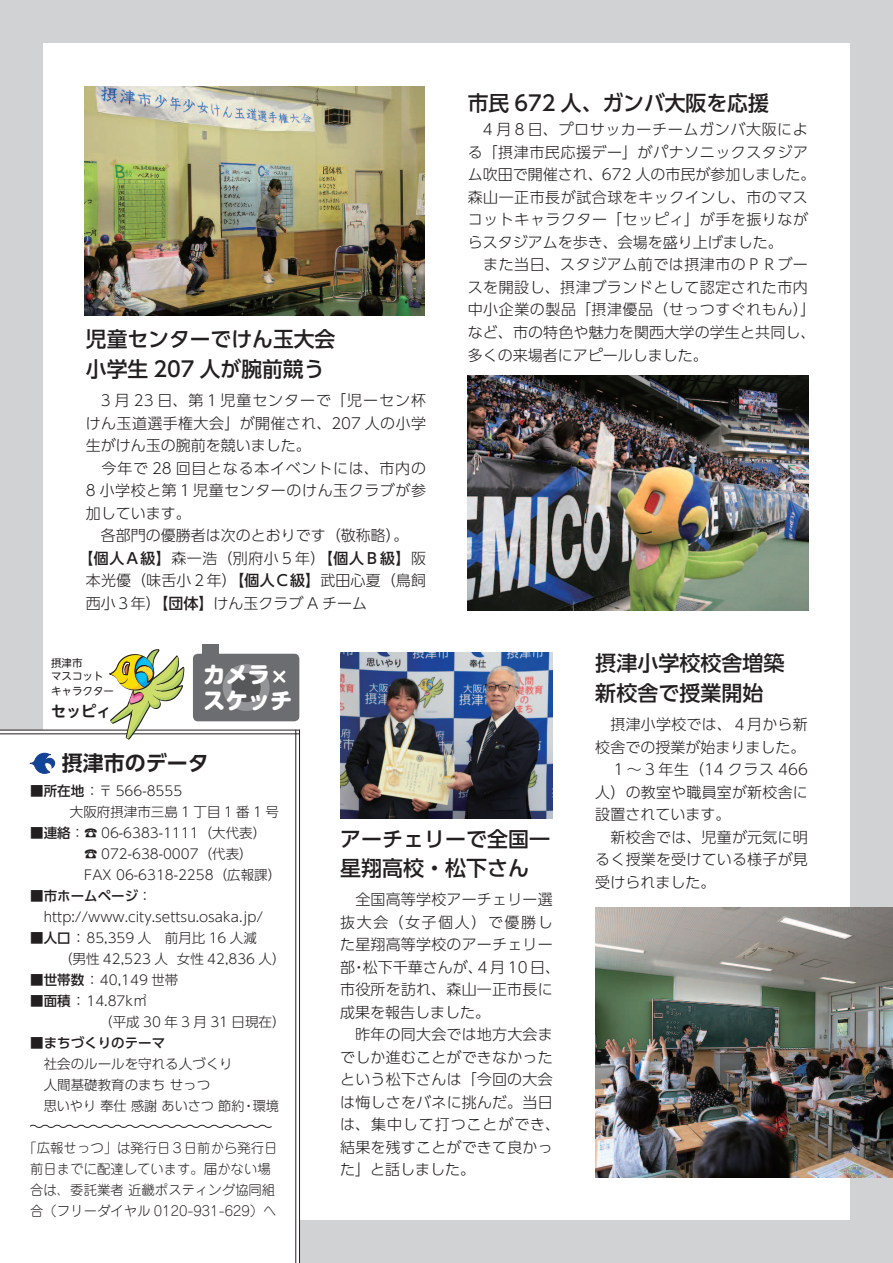
<style>
.page{position:relative;width:893px;height:1263px;background:#fff}
.page>*{position:absolute;margin:0;border:0;box-sizing:border-box;transform-origin:0 0}
.t1{font:800 22.35px/26px "Soft Go Std";color:#fff}
.t2{font:500 21px/30px "UD Shin Go Pro";color:#231f20}
.t3{font:700 21px "UD Shin Go Pro De";color:#231f20}
.t4{font:800 18.6px "Soft Go Std";color:#fff}
.t5{font:300 15px/22.5px "UD Shin Go Pro";letter-spacing:.015em;color:#231f20}
.t6{font:300 15px/22.5px "UD Shin Go Pro";letter-spacing:.035em;color:#231f20}
.t7{font:300 15px "UD Shin Go Pro";letter-spacing:.065em;color:#231f20}
.t8{font:300 15px "UD Shin Go Pro";letter-spacing:.05em;color:#231f20}
.t9{font:300 15px "UD Shin Go Pro";letter-spacing:.04em;color:#231f20}
.t10{font:300 15px "UD Shin Go Pro";letter-spacing:.105em;color:#231f20}
.t11{font:700 15px "UD Shin M Go Pro De";color:#231f20}
.t12{font:300 13.5px/21px "UD Shin Go Pro";color:#231f20}
.t13{font:300 13.5px/21px "Jun 101 Pro";color:#231f20;text-align:center}
.t14{font:500 13.5px "UD Shin Go Pro";color:#231f20}
.t15{font:10.5px/13.8px "UD Shin M Go Pro";color:#231f20}
.s1{font-weight:500}
</style>
<div class="page">
<div style="left:850px;top:0;width:43px;height:1263px;background:#d1d2d4"></div>
<div style="left:0;top:0;width:893px;height:43px;background:#d1d2d4"></div>
<div style="left:300px;top:1220px;width:593px;height:43px;background:#d1d2d4"></div>
<div style="left:0;top:0;width:43px;height:730px;background:#d1d2d4"></div>
<div style="left:193px;top:654px;width:106px;height:67px;background:#6c6d70;border-radius:5px"></div>
<div style="left:203px;top:644px;width:16px;height:11px;background:#6c6d70"></div>
<div style="left:223px;top:664px;width:47px;height:47px;background:#939598;border-radius:50%"></div>
<div style="left:232px;top:673px;width:29px;height:29px;background:#57585a;border-radius:50%"></div>
<hr style="left:0;top:730px;width:300px;height:1px;background:#231f20">
<hr style="left:0;top:733px;width:300px;height:1px;background:#231f20">
<hr style="left:299px;top:730px;width:1px;height:533px;background:#231f20">
<hr style="left:295px;top:730px;width:1px;height:533px;background:#231f20">
<svg style="left:30px;top:1124px;width:242px;height:4px"></svg>
<svg style="left:48px;top:649px;width:136px;height:91px"></svg>
<svg style="left:30px;top:753px;width:25px;height:20px"></svg>
<img style="left:468px;top:376px;width:340px;height:234px">
<img style="left:340px;top:653px;width:213px;height:166px">
<img style="left:84px;top:86px;width:341px;height:230px">
<img style="left:595px;top:908px;width:298px;height:269px">
<h2 class="t2" style="left:86px;top:323px;width:251px">児童センターでけん玉大会小学生 207 人が腕前競う</h2>
<p class="t7" style="left:86px;top:388px;width:342px">　3 月 23 日、第１児童センターで「児ーセン杯</p>
<p class="t5" style="left:86px;top:411px;width:342px">けん玉道選手権大会」が開催され、207 人の小学</p>
<p class="t5" style="left:86px;top:434px;width:226px">生がけん玉の腕前を競いました。</p>
<p class="t8" style="left:86px;top:456px;width:342px">　今年で 28 回目となる本イベントには、市内の</p>
<p class="t9" style="left:86px;top:478px;width:342px">8 小学校と第１児童センターのけん玉クラブが参</p>
<p class="t5" style="left:86px;top:501px;width:106px">加しています。</p>
<p class="t5" style="left:86px;top:524px;width:324px">　各部門の優勝者は次のとおりです（敬称略。(</p>
<p class="t6" style="left:78px;top:546px;width:349px"><span class="s1">【個人Ａ級</span>】森一浩（別府小５年）<span class="s1">【個人Ｂ級】</span>阪</p>
<p class="t5" style="left:86px;top:569px;width:342px">本光優（味舌小２年）<span class="s1">【個人Ｃ級】</span>武田心夏（鳥飼</p>
<p class="t5" style="left:86px;top:591px;width:283px">西小３年）<span class="s1">【団体</span>】けん玉クラブ A チーム</p>
<h2 class="t2" style="left:468px;top:87px;width:303px">市民 672 人、ガンバ大阪を応援</h2>
<p class="t6" style="left:468px;top:118px;width:349px">　4 月８日、プロサッカーチームガンバ大阪による「摂津市民応援デー」がパナソニックスタジアム吹田で開催され、672 人の市民が参加しました。森山一正市長が試合球をキックインし、市のマスコットキャラクター「セッピィ」が手を振りながらスタジアムを歩き、会場を盛り上げました。<br>　また当日、スタジアム前では摂津市のＰＲブースを開設し、摂津ブランドとして認定された市内中小企業の製品「摂津優品（せっつすぐれもん「(など、市の特色や魅力を関西大学の学生と共同し、多くの来場者にアピールしました。</p>
<p class="t15" style="left:51px;top:655px;width:64px">摂津市<br>マスコットキャラクター</p>
<p class="t11" style="left:51px;top:699px;width:61px">セッピィ</p>
<h2 class="t3" style="left:62px;top:746px;width:149px">摂津市のデータ</h2>
<p class="t12" style="left:70px;top:780px;width:210px;text-indent:-40px"><span class="s1">■所在地</span>：〒 566-8555<br>大阪府摂津市三島 1 丁目 1 番 1 号</p>
<p class="t12" style="left:84px;top:822px;width:198px;text-indent:-54px"><span class="s1">■連絡</span>：☎ 06-6383-1111（大代表( ☎ 072-638-0007（代表(<br>FAX 06-6318-2258（広報課(</p>
<p class="t12" style="left:30px;top:885px;width:234px"><span class="s1">■市ホームページ</span>：　http://www.city.settsu.osaka.jp/</p>
<p class="t12" style="left:177px;top:927px;width:110px;text-indent:-147px"><span class="s1">■人口</span>：85,359 人　前月比 16 人減<br>女性 42,836 人(</p>
<h1 class="t1" style="left:203px;top:660px;width:91px">カメラスケッチ</h1>
<p class="t4" style="left:270px;top:663px;width:20px">×</p>
<p class="t12" style="left:59px;top:948px;width:110px">（男性 42,523 人</p>
<p class="t12" style="left:30px;top:969px;width:150px"><span class="s1">■世帯数</span>：40,149 世帯</p>
<p class="t12" style="left:99px;top:990px;width:188px;text-indent:-69px"><span class="s1">■面積</span>：14.87k㎡<br>（平成 30 年 3 月 31 日現在(</p>
<p class="t14" style="left:30px;top:1032px;width:136px">■まちづくりのテーマ</p>
<p class="t12" style="left:30px;top:1053px;width:204px">　社会のルールを守れる人づくり　人間基礎教育のまちせっつ</p>
<p class="t12" style="left:253px;top:1095px;width:28px">環境</p>
<p class="t12" style="left:44px;top:1095px;width:202px">思いやり奉仕感謝あいさつ節約</p>
<p class="t13" style="left:24px;top:1136px;width:255px">「広報せっつ」は発行日３日前から発行日前日までに配達しています。届かない場合は、委託業者近畿ポスティング協同組合（フリーダイヤル 0120-931-629）へ</p>
<p class="t12" style="left:242px;top:1095px;width:15px">・</p>
<h2 class="t2" style="left:340px;top:825px;width:211px;line-height:28.5px">アーチェリーで全国一星翔高校・松下さん</h2>
<p class="t5" style="left:340px;top:888px;width:214px">　全国高等学校アーチェリー選</p>
<p class="t10" style="left:340px;top:910px;width:214px">抜大会（女子個人）で優勝し</p>
<p class="t5" style="left:340px;top:933px;width:214px">た星翔高等学校のアーチェリー</p>
<p class="t5" style="left:363px;top:955px;width:199px">松下千華さんが４、月 10 日、</p>
<p class="t5" style="left:340px;top:955px;width:222px">部<br>市役所を訪れ、森山一正市長に成果を報告しました。<br>　昨年の同大会では地方大会までしか進むことができなかったという松下さんは「今回の大会は悔しさをバネに挑んだ。当日は、集中して打つことができ、結果を残すことができて良かった」と話しました。</p>
<p class="t5" style="left:351px;top:955px;width:16px">・</p>
<h2 class="t2" style="left:595px;top:647px;width:190px">摂津小学校校舎増築新校舎で授業開始</h2>
<p class="t5" style="left:595px;top:713px;width:214px">　摂津小学校では、４月から新校舎での授業が始まりました。　１〜３年生（14 クラス 466人）の教室や職員室が新校舎に設置されています。<br>　新校舎では、児童が元気に明るく授業を受けている様子が見受けられました。</p>
</div>
